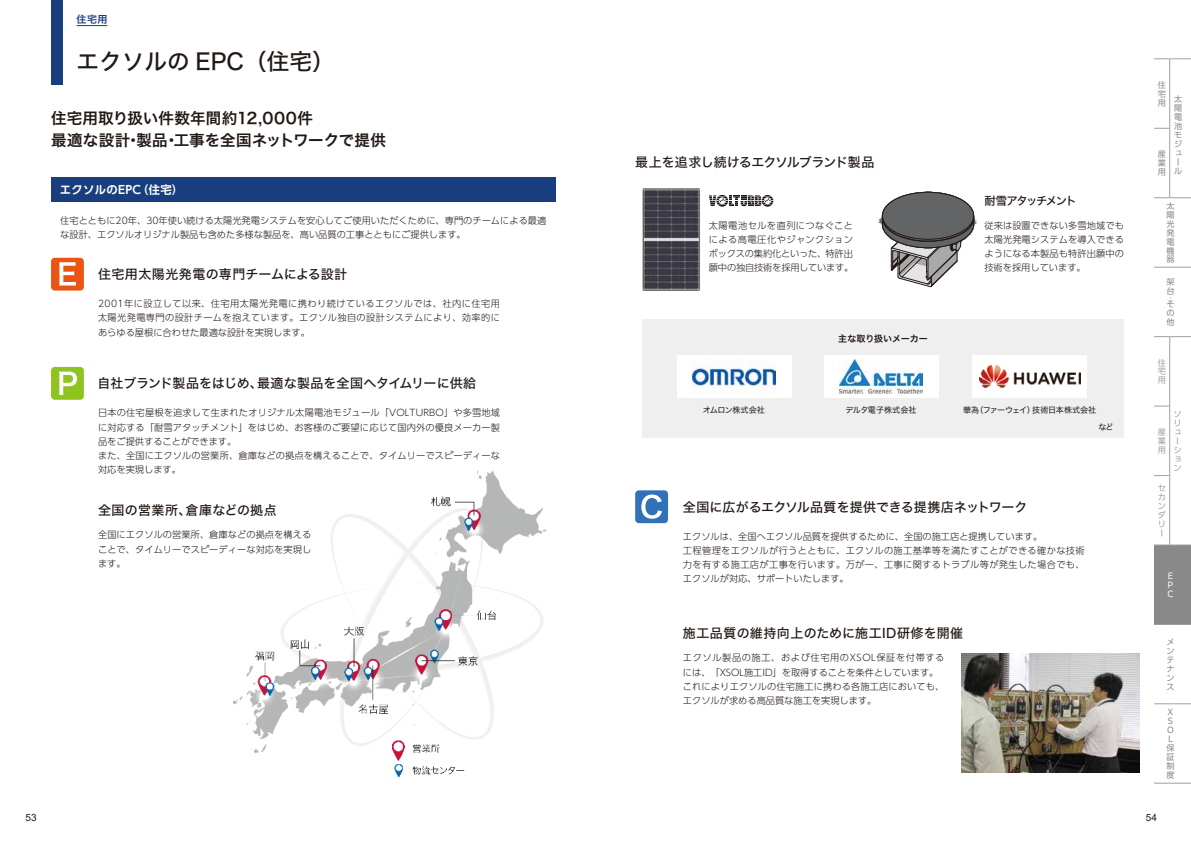
<style>
.page{position:relative;width:1191px;height:842px;background:#fff}
.page>*{position:absolute;margin:0;border:0;box-sizing:border-box;transform-origin:0 0}
.t1{font:22.7px "Hira Kaku Std N W5";color:#221815}
.t2{font:15.5px/22px "Hira Kaku Std N W6";letter-spacing:.01em;color:#221815}
.t3{font:13px "Hira Kaku Std N W5";letter-spacing:.01em;color:#221815}
.t4{font:13px "Hira Kaku Std N W5";letter-spacing:.04em;color:#221815}
.t5{font:13px "Hira Kaku Std N W5";letter-spacing:-.03em;color:#221815}
.t6{font:700 11.3px "UD Shin Go Pr 6 N De";letter-spacing:.025em;color:#fff}
.t7{font:11.3px "Hira Kaku Std N W5";letter-spacing:-.13em;color:#221815}
.t8{font:10px "Arial";color:#221815}
.t9{font:10px "Hira Kaku Std N W6";color:#193e7e}
.t10{font:300 9.2px/14.2px "UD Shin Go Pr 6 N";letter-spacing:.01em;color:#221815;text-align:justify}
.t11{font:300 9.2px/14.2px "UD Shin Go Pr 6 N";letter-spacing:.04em;color:#221815}
.t12{font:9px "Hira Kaku Std N W6";letter-spacing:.005em;color:#221815}
.t13{font:8.1px/9px "PUD Shin Go Pr 6 N";color:#898989}
.t14{font:8.1px "Hira Kaku Std N W4";letter-spacing:-.04em;color:#221815}
.t15{font:8.1px/9px "PUD Shin Go Pr 6 N";color:#9fa0a0}
.t16{font:8.1px "Hira Kaku Std N W4";color:#221815}
.t17{font:8.1px/9px "PUD Shin Go Pr 6 N";color:#fff;text-align:justify}
</style>
<div class="page">
<div style="left:51px;top:0;width:11px;height:85px;background:#193e7e"></div>
<hr style="left:77px;top:25px;width:30px;height:1px;background:#193e7e">
<svg style="left:1154px;top:58px;width:37px;height:726px"></svg>
<img style="left:234px;top:470px;width:313px;height:308px">
<div style="left:440px;top:740px;width:76px;height:17px;background:#fff"></div>
<div style="left:642px;top:319px;width:481px;height:119px;background:#efefef"></div>
<div style="left:972px;top:356px;width:115px;height:42px;background:#fff"></div>
<div style="left:823px;top:356px;width:115px;height:42px;background:#fff"></div>
<div style="left:676px;top:356px;width:115px;height:42px;background:#fff"></div>
<img style="left:693px;top:360px;width:82px;height:34px">
<img style="left:839px;top:360px;width:84px;height:34px">
<img style="left:979px;top:364px;width:101px;height:25px">
<img style="left:961px;top:653px;width:179px;height:119px">
<div style="left:51px;top:258px;width:33px;height:33px;background:#ea5514;border-radius:4px"></div>
<svg style="left:59px;top:262px;width:17px;height:24px"></svg>
<div style="left:51px;top:367px;width:33px;height:33px;background:#8fc31f;border-radius:4px"></div>
<svg style="left:59px;top:371px;width:18px;height:24px"></svg>
<div style="left:635px;top:490px;width:33px;height:33px;background:#3071b9;border-radius:4px"></div>
<svg style="left:641px;top:494px;width:21px;height:25px"></svg>
<svg style="left:882px;top:192px;width:92px;height:95px"></svg>
<img style="left:642px;top:188px;width:58px;height:103px">
<svg style="left:709px;top:195px;width:65px;height:12px"></svg>
<div style="left:51px;top:177px;width:504px;height:25px;background:#193e7e"></div>
<p class="t9" style="left:77px;top:12px;width:32px">住宅用</p>
<h1 class="t1" style="left:77px;top:44px;width:260px">エクソルの EPC（住宅）</h1>
<h2 class="t2" style="left:51px;top:108px;width:336px">住宅用取り扱い件数年間約12,000件<br>最適な設計・製品・工事を全国ネットワークで提供</h2>
<p class="t6" style="left:60px;top:180px;width:125px">エクソルのEPC（住宅）</p>
<p class="t10" style="left:60px;top:213px;width:487px">住宅とともに20年、30年使い続ける太陽光発電システムを安心してご使用いただくために、専門のチームによる最適な設計、エクソルオリジナル製品も含めた多様な製品を、高い品質の工事とともにご提供します。</p>
<h3 class="t3" style="left:98px;top:264px;width:251px">住宅用太陽光発電の専門チームによる設計</h3>
<p class="t10" style="left:98px;top:296px;width:403px">2001年に設立して以来、住宅用太陽光発電に携わり続けているエクソルでは、社内に住宅用太陽光発電専門の設計チームを抱えています。エクソル独自の設計システムにより、効率的にあらゆる屋根に合わせた最適な設計を実現します。</p>
<h3 class="t3" style="left:98px;top:373px;width:380px">自社ブランド製品をはじめ、最適な製品を全国へタイムリーに供給</h3>
<p class="t10" style="left:98px;top:405px;width:403px;text-align:left">日本の住宅屋根を追求して生まれたオリジナル太陽電池モジュール「VOLTURBO」や多雪地域に対応する「耐雪アタッチメント」をはじめ、お客様のご要望に応じて国内外の優良メーカー製品をご提供することができます。<br>また、全国にエクソルの営業所、倉庫などの拠点を構えることで、タイムリーでスピーディーな対応を実現します。　</p>
<h3 class="t3" style="left:98px;top:500px;width:180px">全国の営業所、倉庫などの拠点</h3>
<p class="t10" style="left:98px;top:527px;width:215px">全国にエクソルの営業所、倉庫などの拠点を構えることで、タイムリーでスピーディーな対応を実現します。</p>
<p class="t8" style="left:26px;top:810px;width:13px">53</p>
<h3 class="t5" style="left:635px;top:152px;width:241px">最上を追求し続けるエクソルブランド製品</h3>
<p class="t10" style="left:709px;top:218px;width:146px">太陽電池セルを直列につなぐことによる高電圧化やジャンクションボックスの集約化といった、特許出願中の独自技術を採用しています。</p>
<p class="t12" style="left:838px;top:332px;width:91px">主な取り扱いメーカー</p>
<p class="t7" style="left:984px;top:192px;width:94px">耐雪アタッチメント</p>
<p class="t10" style="left:984px;top:218px;width:141px">従来は設置できない多雪地域でも太陽光発電システムを導入できるようになる本製品も特許出願中の技術を採用しています。</p>
<p class="t14" style="left:703px;top:403px;width:63px">オムロン株式会社</p>
<p class="t16" style="left:845px;top:403px;width:73px">デルタ電子株式会社</p>
<p class="t14" style="left:963px;top:403px;width:135px">華為（ファーウェイ）技術日本株式会社</p>
<p class="t14" style="left:1098px;top:421px;width:17px">など</p>
<h3 class="t3" style="left:683px;top:497px;width:346px">全国に広がるエクソル品質を提供できる提携店ネットワーク</h3>
<p class="t11" style="left:683px;top:529px;width:403px">エクソルは、全国へエクソル品質を提供するために、全国の施工店と提携しています。<br>工程管理をエクソルが行うとともに、エクソルの施工基準等を満たすことができる確かな技術力を有する施工店が工事を行います。万が一、工事に関するトラブル等が発生した場合でも、エクソルが対応、サポートいたします。</p>
<h3 class="t4" style="left:683px;top:623px;width:282px">施工品質の維持向上のために施工ID研修を開催</h3>
<p class="t10" style="left:683px;top:650px;width:263px;text-align:left">エクソル製品の施工、および住宅用のXSOL保証を付帯するには、「XSOL施工ID」を取得することを条件としています。これによりエクソルの住宅施工に携わる各施工店においても、エクソルが求める高品質な施工を実現します。</p>
<p class="t13" style="left:1157px;top:80px;width:9px;text-align:justify">住宅用</p>
<p class="t13" style="left:1157px;top:150px;width:9px;text-align:justify">産業用</p>
<p class="t13" style="left:1174px;top:95px;width:10px">太陽電池モジュール</p>
<p class="t13" style="left:1166px;top:201px;width:9px;text-align:justify">太陽光発電機器</p>
<p class="t13" style="left:1166px;top:277px;width:9px">架台</p>
<p class="t13" style="left:1166px;top:294px;width:9px;line-height:6.9px">・そ</p>
<p class="t13" style="left:1166px;top:309px;width:9px">の他</p>
<p class="t15" style="left:1157px;top:358px;width:9px;text-align:justify">住宅用</p>
<p class="t15" style="left:1157px;top:428px;width:9px;text-align:justify">産業用</p>
<p class="t15" style="left:1157px;top:484px;width:10px">セカンダリー</p>
<p class="t15" style="left:1173px;top:410px;width:9px">ソリューション</p>
<p class="t17" style="left:1167px;top:571px;width:7px">E P C</p>
<p class="t13" style="left:1166px;top:637px;width:9px;text-align:justify">メンテナンス</p>
<p class="t13" style="left:1166px;top:708px;width:9px">X<br>S<br>O<br>L保証制度</p>
<p class="t8" style="left:1145px;top:810px;width:13px">54</p>
</div>
